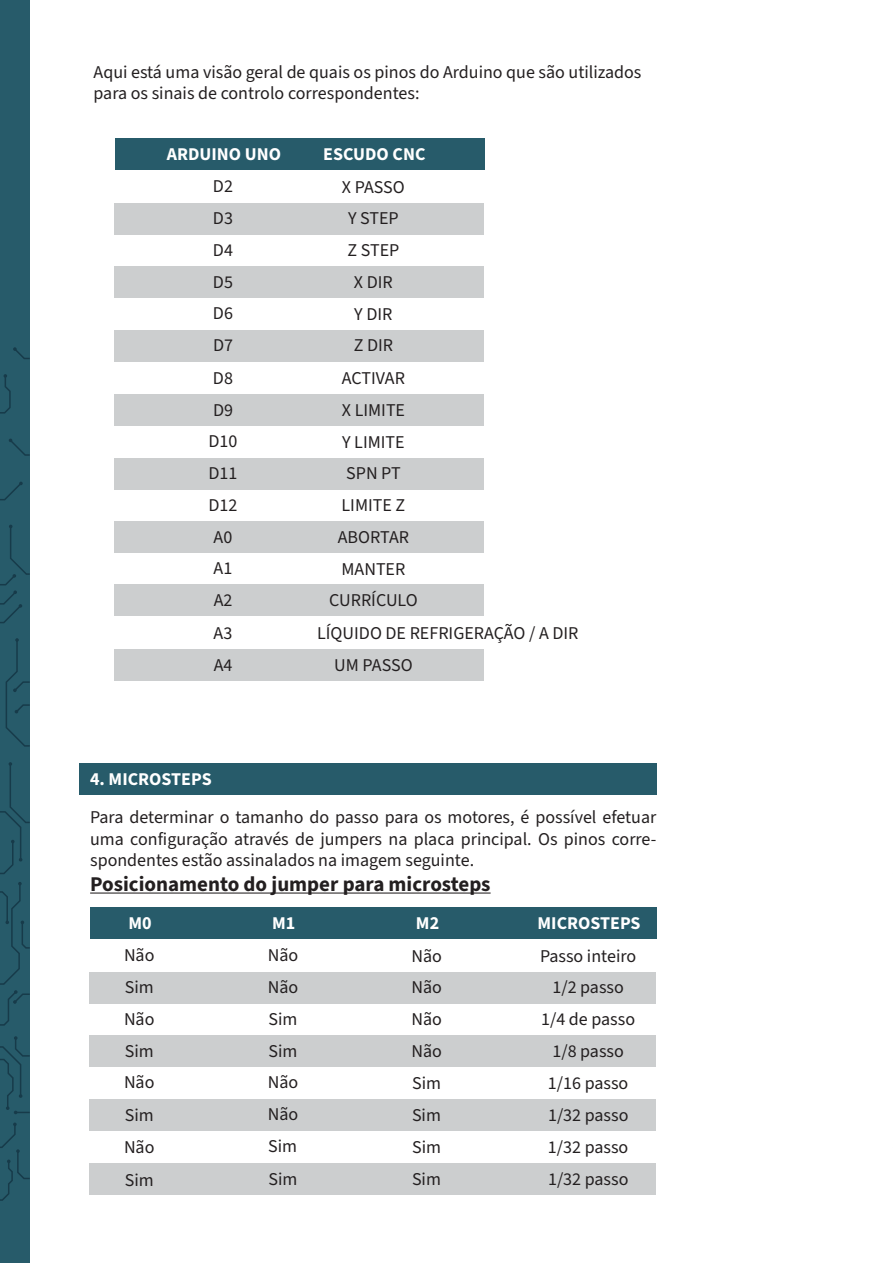
<style>
.page{position:relative;width:893px;height:1263px;background:#fff}
.page>*{position:absolute;margin:0;border:0;box-sizing:border-box;transform-origin:0 0}
.t1{font:700 21px "Source Sans 3";color:#231f20}
.t2{font:18px/21.6px "Source Sans 3";color:#231f20;text-align:justify}
.t3{font:700 18px "Source Sans 3";color:#fff}
</style>
<div class="page">
<hr style="left:892px;top:0;width:1px;height:1263px;background:#275b6a">
<svg style="left:892px;top:1160px;width:1px;height:41px"></svg>
<svg style="left:892px;top:1123px;width:1px;height:26px"></svg>
<svg style="left:892px;top:1045px;width:1px;height:65px"></svg>
<svg style="left:892px;top:882px;width:1px;height:144px"></svg>
<svg style="left:892px;top:810px;width:1px;height:65px"></svg>
<svg style="left:892px;top:574px;width:1px;height:50px"></svg>
<svg style="left:892px;top:481px;width:1px;height:20px"></svg>
<svg style="left:892px;top:374px;width:1px;height:40px"></svg>
<div style="left:0;top:0;width:30px;height:1263px;background:#275b6a"></div>
<div style="left:80px;top:763px;width:577px;height:32px;background:#275b6a"></div>
<svg style="left:0;top:1122px;width:30px;height:79px"></svg>
<svg style="left:0;top:1036px;width:30px;height:78px"></svg>
<svg style="left:0;top:882px;width:30px;height:144px"></svg>
<svg style="left:0;top:762px;width:30px;height:112px"></svg>
<svg style="left:5px;top:638px;width:25px;height:109px"></svg>
<svg style="left:0;top:525px;width:30px;height:99px"></svg>
<svg style="left:0;top:482px;width:23px;height:19px"></svg>
<svg style="left:9px;top:438px;width:21px;height:18px"></svg>
<svg style="left:0;top:374px;width:11px;height:40px"></svg>
<svg style="left:13px;top:347px;width:17px;height:12px"></svg>
<hr style="left:90px;top:892px;width:401px;height:1px;background:#231f20">
<div style="left:89px;top:972px;width:567px;height:31px;background:#cccecf"></div>
<div style="left:89px;top:1035px;width:567px;height:32px;background:#cccecf"></div>
<div style="left:90px;top:907px;width:567px;height:32px;background:#275b6a"></div>
<div style="left:89px;top:1099px;width:567px;height:31px;background:#cccecf"></div>
<div style="left:89px;top:1163px;width:567px;height:32px;background:#cccecf"></div>
<div style="left:115px;top:203px;width:369px;height:32px;background:#cccecf"></div>
<div style="left:115px;top:266px;width:369px;height:32px;background:#cccecf"></div>
<div style="left:115px;top:138px;width:370px;height:32px;background:#275b6a"></div>
<div style="left:115px;top:330px;width:369px;height:31px;background:#cccecf"></div>
<div style="left:115px;top:394px;width:369px;height:32px;background:#cccecf"></div>
<div style="left:115px;top:458px;width:369px;height:31px;background:#cccecf"></div>
<div style="left:115px;top:521px;width:369px;height:32px;background:#cccecf"></div>
<div style="left:115px;top:584px;width:369px;height:32px;background:#cccecf"></div>
<div style="left:115px;top:649px;width:369px;height:32px;background:#cccecf"></div>
<p class="t2" style="left:94px;top:61px;width:549px">Aqui está uma visão geral de quais os pinos do Arduino que são utilizados para os sinais de controlo correspondentes:</p>
<p class="t3" style="left:167px;top:142px;width:116px">ARDUINO UNO</p>
<p class="t3" style="left:323px;top:142px;width:104px">ESCUDO CNC</p>
<p class="t2" style="left:213px;top:176px;width:22px">D2</p>
<p class="t2" style="left:342px;top:176px;width:64px">X PASSO</p>
<p class="t2" style="left:213px;top:207px;width:22px">D3</p>
<p class="t2" style="left:348px;top:208px;width:52px">Y STEP</p>
<p class="t2" style="left:213px;top:239px;width:22px">D4</p>
<p class="t2" style="left:347px;top:239px;width:53px">Z STEP</p>
<p class="t2" style="left:213px;top:271px;width:22px">D5</p>
<p class="t2" style="left:354px;top:271px;width:40px">X DIR</p>
<p class="t2" style="left:213px;top:303px;width:22px">D6</p>
<p class="t2" style="left:213px;top:334px;width:22px">D7</p>
<p class="t2" style="left:213px;top:367px;width:22px">D8</p>
<p class="t2" style="left:213px;top:399px;width:22px">D9</p>
<p class="t2" style="left:354px;top:303px;width:40px">Y DIR</p>
<p class="t2" style="left:354px;top:335px;width:41px">Z DIR</p>
<p class="t2" style="left:342px;top:367px;width:64px">ACTIVAR</p>
<p class="t2" style="left:342px;top:399px;width:65px">X LIMITE</p>
<p class="t2" style="left:208px;top:431px;width:30px">D10</p>
<p class="t2" style="left:342px;top:431px;width:64px">Y LIMITE</p>
<p class="t2" style="left:208px;top:462px;width:30px">D11</p>
<p class="t2" style="left:346px;top:462px;width:56px">SPN PT</p>
<p class="t2" style="left:208px;top:494px;width:30px">D12</p>
<p class="t2" style="left:342px;top:494px;width:65px">LIMITE Z</p>
<p class="t2" style="left:214px;top:526px;width:20px">A0</p>
<p class="t2" style="left:338px;top:526px;width:73px">ABORTAR</p>
<p class="t2" style="left:214px;top:557px;width:20px">A1</p>
<p class="t2" style="left:214px;top:589px;width:20px">A2</p>
<p class="t2" style="left:214px;top:622px;width:20px">A3</p>
<p class="t2" style="left:214px;top:654px;width:20px">A4</p>
<p class="t2" style="left:341px;top:558px;width:65px">MANTER</p>
<p class="t2" style="left:329px;top:590px;width:90px">CURRÍCULO</p>
<p class="t2" style="left:317px;top:622px;width:263px">LÍQUIDO DE REFRIGERAÇÃO / A DIR</p>
<p class="t2" style="left:334px;top:654px;width:80px">UM PASSO</p>
<p class="t3" style="left:90px;top:767px;width:123px">4. MICROSTEPS</p>
<p class="t2" style="left:90px;top:806px;width:568px">Para determinar o tamanho do passo para os motores, é possível efetuar uma configuração através de jumpers na placa principal. Os pinos corre&shy;spondentes estão assinalados na imagem seguinte.</p>
<p class="t1" style="left:90px;top:871px;width:402px">Posicionamento do jumper para microsteps</p>
<p class="t3" style="left:129px;top:911px;width:25px">M0</p>
<p class="t3" style="left:272px;top:911px;width:25px">M1</p>
<p class="t3" style="left:416px;top:911px;width:25px">M2</p>
<p class="t3" style="left:538px;top:911px;width:105px">MICROSTEPS</p>
<p class="t2" style="left:124px;top:945px;width:32px">Não</p>
<p class="t2" style="left:268px;top:945px;width:32px">Não</p>
<p class="t2" style="left:411px;top:945px;width:32px">Não</p>
<p class="t2" style="left:540px;top:945px;width:98px">Passo inteiro</p>
<p class="t2" style="left:125px;top:976px;width:30px">Sim</p>
<p class="t2" style="left:268px;top:976px;width:32px">Não</p>
<p class="t2" style="left:411px;top:977px;width:32px">Não</p>
<p class="t2" style="left:552px;top:977px;width:73px">1/2 passo</p>
<p class="t2" style="left:124px;top:1008px;width:32px">Não</p>
<p class="t2" style="left:268px;top:1008px;width:30px">Sim</p>
<p class="t2" style="left:411px;top:1008px;width:32px">Não</p>
<p class="t2" style="left:541px;top:1008px;width:95px">1/4 de passo</p>
<p class="t2" style="left:125px;top:1040px;width:30px">Sim</p>
<p class="t2" style="left:268px;top:1040px;width:30px">Sim</p>
<p class="t2" style="left:411px;top:1040px;width:32px">Não</p>
<p class="t2" style="left:552px;top:1040px;width:73px">1/8 passo</p>
<p class="t2" style="left:124px;top:1072px;width:32px">Não</p>
<p class="t2" style="left:268px;top:1072px;width:32px">Não</p>
<p class="t2" style="left:412px;top:1072px;width:30px">Sim</p>
<p class="t2" style="left:548px;top:1072px;width:82px">1/16 passo</p>
<p class="t2" style="left:125px;top:1104px;width:30px">Sim</p>
<p class="t2" style="left:268px;top:1104px;width:32px">Não</p>
<p class="t2" style="left:412px;top:1104px;width:30px">Sim</p>
<p class="t2" style="left:548px;top:1104px;width:82px">1/32 passo</p>
<p class="t2" style="left:124px;top:1136px;width:32px">Não</p>
<p class="t2" style="left:412px;top:1136px;width:30px">Sim</p>
<p class="t2" style="left:548px;top:1136px;width:82px">1/32 passo</p>
<p class="t2" style="left:125px;top:1169px;width:30px">Sim</p>
<p class="t2" style="left:412px;top:1168px;width:30px">Sim</p>
<p class="t2" style="left:548px;top:1168px;width:82px">1/32 passo</p>
<p class="t2" style="left:268px;top:1136px;width:30px">Sim</p>
<p class="t2" style="left:268px;top:1168px;width:30px">Sim</p>
</div>
